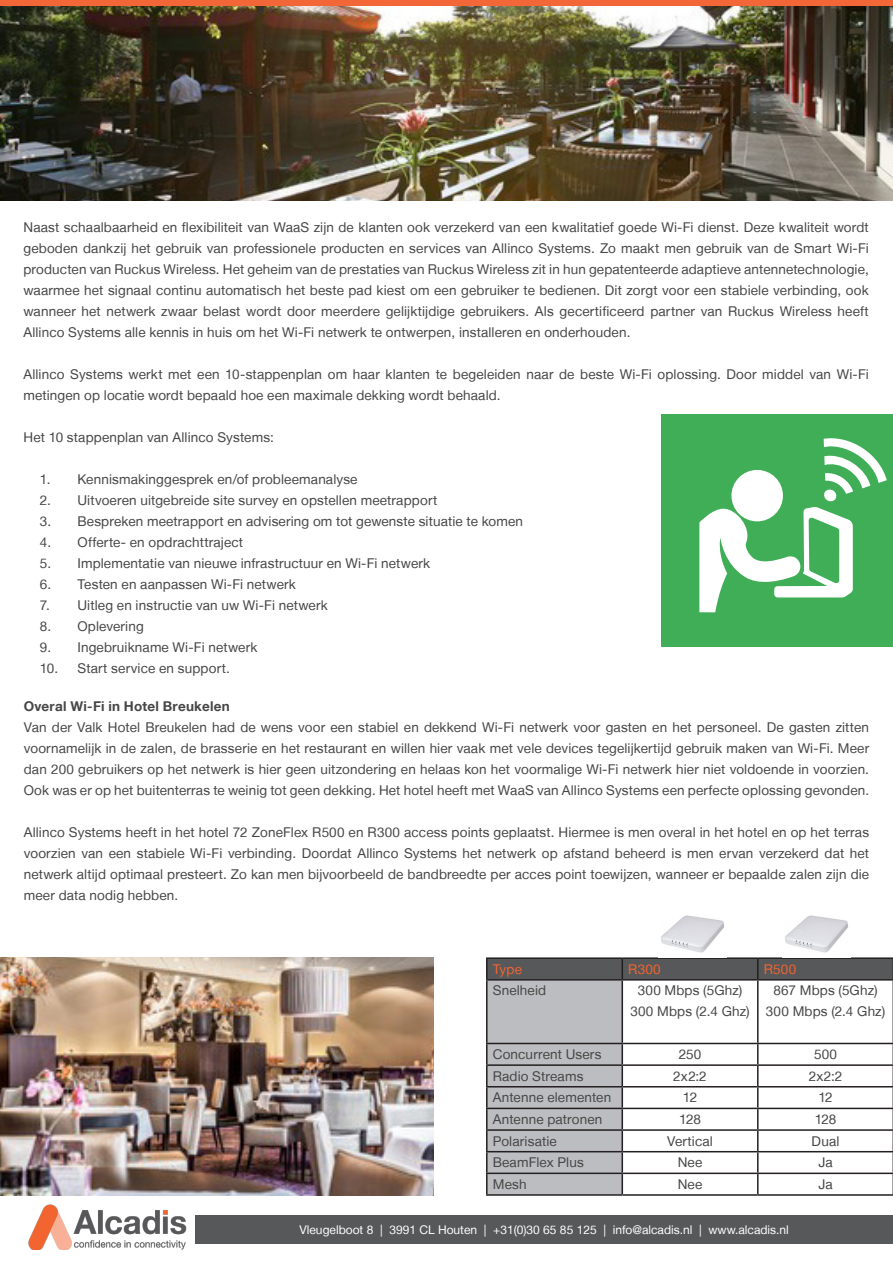
<style>
.page{position:relative;width:893px;height:1263px;background:#fff}
.page>*{position:absolute;margin:0;border:0;box-sizing:border-box;transform-origin:0 0}
.Tekst{font:13.5px/21px "Helvetica Neue LT";letter-spacing:.01em;color:#474646;text-align:justify}
.Bold{font:13.5px "Helvetica Neue LT";letter-spacing:.01em;color:#474646}
.Tekst-2{font:700 13.5px "Helvetica Neue LT";letter-spacing:.02em;color:#474646}
.Bold-2{font:13.5px "Helvetica Neue LT";letter-spacing:.01em;color:#f2642f}
.t1{font:12px "Helvetica Neue LT";color:#fff}
</style>
<div class="page">
<img style="left:28px;top:1204px;width:159px;height:46px">
<div style="left:195px;top:1215px;width:698px;height:29px;background:#57585a"></div>
<div style="left:0;top:0;width:893px;height:6px;background:#f26638"></div>
<img style="left:0;top:6px;width:893px;height:195px">
<hr style="left:486px;top:957px;width:136px;height:2px;background:#231f20">
<hr style="left:486px;top:959px;width:2px;height:20px;background:#231f20">
<hr style="left:622px;top:957px;width:136px;height:2px;background:#231f20">
<hr style="left:758px;top:957px;width:135px;height:2px;background:#231f20">
<hr style="left:486px;top:979px;width:136px;height:1px;background:#231f20">
<hr style="left:486px;top:980px;width:2px;height:63px;background:#231f20">
<hr style="left:486px;top:1043px;width:136px;height:1px;background:#231f20">
<hr style="left:486px;top:1044px;width:2px;height:20px;background:#231f20">
<hr style="left:486px;top:1064px;width:136px;height:2px;background:#231f20">
<hr style="left:486px;top:1066px;width:2px;height:20px;background:#231f20">
<hr style="left:486px;top:1086px;width:136px;height:1px;background:#231f20">
<hr style="left:486px;top:1087px;width:2px;height:21px;background:#231f20">
<hr style="left:486px;top:1108px;width:136px;height:1px;background:#231f20">
<hr style="left:486px;top:1109px;width:2px;height:20px;background:#231f20">
<hr style="left:486px;top:1129px;width:136px;height:2px;background:#231f20">
<hr style="left:486px;top:1131px;width:2px;height:20px;background:#231f20">
<hr style="left:486px;top:1151px;width:136px;height:1px;background:#231f20">
<hr style="left:486px;top:1152px;width:2px;height:20px;background:#231f20">
<hr style="left:486px;top:1172px;width:136px;height:2px;background:#231f20">
<hr style="left:486px;top:1174px;width:2px;height:20px;background:#231f20">
<svg style="left:487px;top:958px;width:406px;height:236px"></svg>
<hr style="left:486px;top:1194px;width:136px;height:2px;background:#231f20">
<hr style="left:622px;top:1194px;width:136px;height:2px;background:#231f20">
<hr style="left:758px;top:1194px;width:135px;height:2px;background:#231f20">
<img style="left:0;top:957px;width:434px;height:238px">
<div style="left:662px;top:414px;width:231px;height:232px;background:#40ae57"></div>
<svg style="left:699px;top:438px;width:188px;height:174px"></svg>
<img style="left:661px;top:915px;width:64px;height:38px">
<img style="left:785px;top:915px;width:64px;height:38px">
<p class="Tekst" style="left:23px;top:216px;width:847px">Naast schaalbaarheid en flexibiliteit van WaaS zijn de klanten ook verzekerd van een kwalitatief goede Wi-Fi dienst. Deze kwaliteit wordt geboden dankzij het gebruik van professionele producten en services van Allinco Systems. Zo maakt men gebruik van de Smart Wi-Fi producten van Ruckus Wireless. Het geheim van de prestaties van Ruckus Wireless zit in hun gepatenteerde adaptieve antennetechnologie, waarmee het signaal continu automatisch het beste pad kiest om een gebruiker te bedienen. Dit zorgt voor een stabiele verbinding, ook wanneer het netwerk zwaar belast wordt door meerdere gelijktijdige gebruikers. Als gecertificeerd partner van Ruckus Wireless heeft Allinco Systems alle kennis in huis om het Wi-Fi netwerk te ontwerpen, installeren en onderhouden.</p>
<p class="Tekst" style="left:23px;top:363px;width:847px">Allinco Systems werkt met een 10-stappenplan om haar klanten te begeleiden naar de beste Wi-Fi oplossing. Door middel van Wi-Fi metingen op locatie wordt bepaald hoe een maximale dekking wordt behaald.</p>
<p class="Tekst" style="left:23px;top:426px;width:252px">Het 10 stappenplan van Allinco Systems:</p>
<p class="Bold" style="left:40px;top:471px;width:319px">1. Kennismakinggesprek en/of probleemanalyse</p>
<p class="Bold" style="left:40px;top:492px;width:399px">2. Uitvoeren uitgebreide site survey en opstellen meetrapport</p>
<p class="Bold" style="left:40px;top:513px;width:485px">3. Bespreken meetrapport en advisering om tot gewenste situatie te komen</p>
<p class="Bold" style="left:40px;top:534px;width:205px">4. Offerte- en opdrachttraject</p>
<p class="Bold" style="left:40px;top:555px;width:392px">5. Implementatie van nieuwe infrastructuur en Wi-Fi netwerk</p>
<p class="Bold" style="left:40px;top:576px;width:257px">6. Testen en aanpassen Wi-Fi netwerk</p>
<p class="Bold" style="left:40px;top:597px;width:289px">7. Uitleg en instructie van uw Wi-Fi netwerk</p>
<p class="Bold" style="left:40px;top:618px;width:105px">8. Oplevering</p>
<p class="Bold" style="left:40px;top:639px;width:219px">9. Ingebruikname Wi-Fi netwerk</p>
<p class="Bold" style="left:40px;top:660px;width:191px">10. Start service en support.</p>
<p class="Tekst-2" style="left:24px;top:697px;width:207px">Overal Wi-Fi in Hotel Breukelen</p>
<p class="Tekst" style="left:24px;top:716px;width:847px">Van der Valk Hotel Breukelen had de wens voor een stabiel en dekkend Wi-Fi netwerk voor gasten en het personeel. De gasten zitten voornamelijk in de zalen, de brasserie en het restaurant en willen hier vaak met vele devices tegelijkertijd gebruik maken van Wi-Fi. Meer dan 200 gebruikers op het netwerk is hier geen uitzondering en helaas kon het voormalige Wi-Fi netwerk hier niet voldoende in voorzien.<br>Ook was er op het buitenterras te weinig tot geen dekking. Het hotel heeft met WaaS van Allinco Systems een perfecte oplossing gevonden.</p>
<p class="Tekst" style="left:24px;top:821px;width:847px">Allinco Systems heeft in het hotel 72 ZoneFlex R500 en R300 access points geplaatst. Hiermee is men overal in het hotel en op het terras voorzien van een stabiele Wi-Fi verbinding. Doordat Allinco Systems het netwerk op afstand beheerd is men ervan verzekerd dat het netwerk altijd optimaal presteert. Zo kan men bijvoorbeeld de bandbreedte per acces point toewijzen, wanneer er bepaalde zalen zijn die meer data nodig hebben.</p>
<p class="Bold-2" style="left:493px;top:961px;width:31px">Type</p>
<p class="Bold-2" style="left:628px;top:961px;width:34px">R300</p>
<p class="Bold-2" style="left:764px;top:961px;width:34px">R500</p>
<p class="Bold" style="left:493px;top:983px;width:55px">Snelheid</p>
<p class="Bold" style="left:638px;top:983px;width:106px">300 Mbps (5Ghz)</p>
<p class="Bold" style="left:630px;top:1004px;width:121px">300 Mbps (2.4 Ghz)</p>
<p class="Bold" style="left:773px;top:983px;width:106px">867 Mbps (5Ghz)</p>
<p class="Bold" style="left:766px;top:1004px;width:121px">300 Mbps (2.4 Ghz)</p>
<p class="Bold" style="left:493px;top:1046px;width:110px">Concurrent Users</p>
<p class="Bold" style="left:679px;top:1046px;width:24px">250</p>
<p class="Bold" style="left:814px;top:1046px;width:24px">500</p>
<p class="Bold" style="left:493px;top:1068px;width:92px">Radio Streams</p>
<p class="Bold" style="left:673px;top:1068px;width:35px">2x2:2</p>
<p class="Bold" style="left:809px;top:1068px;width:35px">2x2:2</p>
<p class="Bold" style="left:493px;top:1089px;width:120px">Antenne elementen</p>
<p class="Bold" style="left:683px;top:1089px;width:16px">12</p>
<p class="Bold" style="left:818px;top:1089px;width:16px">12</p>
<p class="Bold" style="left:493px;top:1111px;width:111px">Antenne patronen</p>
<p class="Bold" style="left:679px;top:1111px;width:23px">128</p>
<p class="Bold" style="left:815px;top:1111px;width:23px">128</p>
<p class="Bold" style="left:493px;top:1133px;width:66px">Polarisatie</p>
<p class="Bold" style="left:667px;top:1133px;width:47px">Vertical</p>
<p class="Bold" style="left:812px;top:1133px;width:29px">Dual</p>
<p class="Bold" style="left:493px;top:1154px;width:93px">BeamFlex Plus</p>
<p class="Bold" style="left:678px;top:1154px;width:26px">Nee</p>
<p class="Bold" style="left:818px;top:1154px;width:16px">Ja</p>
<p class="Bold" style="left:493px;top:1176px;width:35px">Mesh</p>
<p class="Bold" style="left:678px;top:1176px;width:26px">Nee</p>
<p class="Bold" style="left:818px;top:1176px;width:16px">Ja</p>
<p class="t1" style="left:300px;top:1222px;width:491px">Vleugelboot 8 | 3991 CL Houten | +31(0)30 65 85 125 | info@alcadis.nl | www.alcadis.nl</p>
</div>
